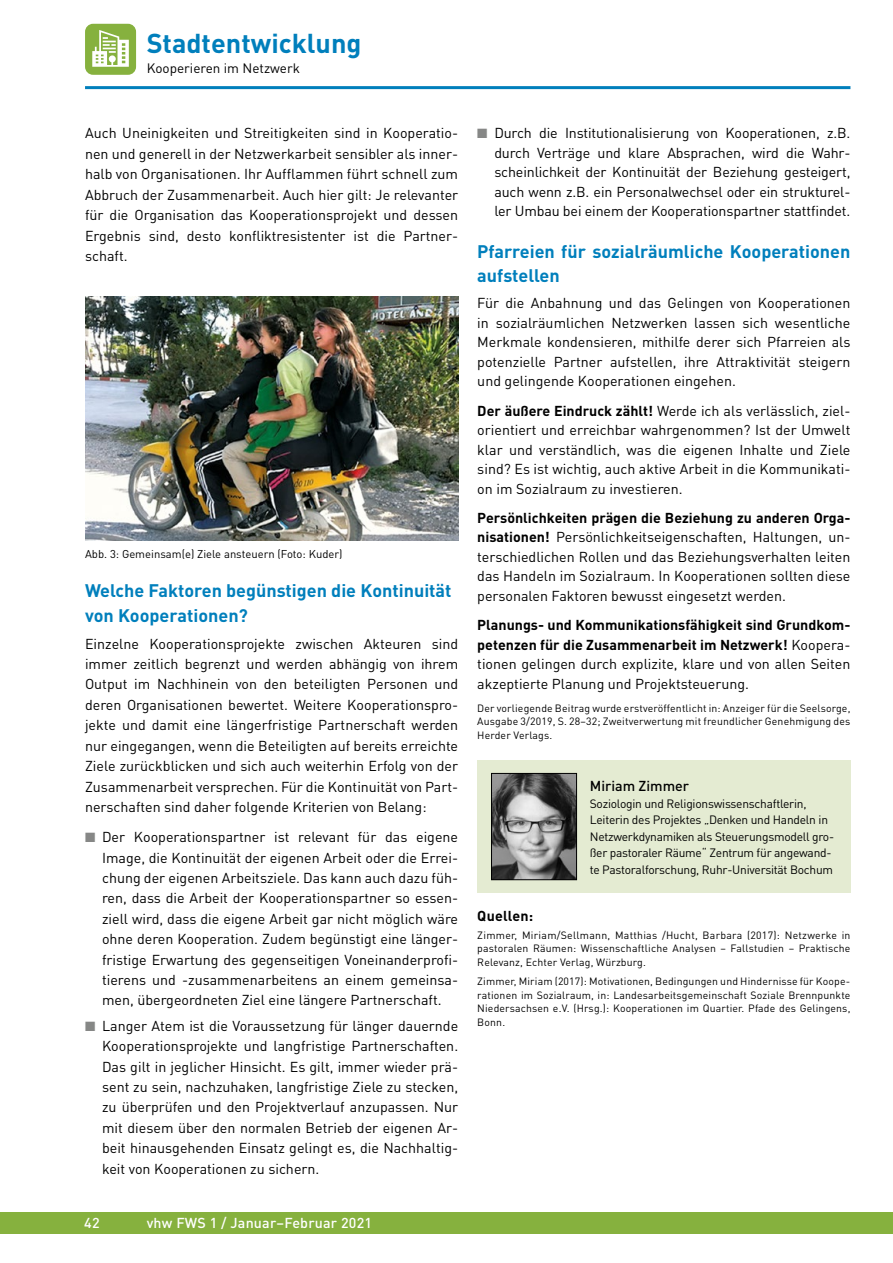
<style>
.page{position:relative;width:893px;height:1263px;background:#fff}
.page>*{position:absolute;margin:0;border:0;box-sizing:border-box;transform-origin:0 0}
.t1{font:700 27px "DIN Pro";color:#007fbc}
.t2{font:700 18px/24px "DIN Pro";color:#007fbc}
.t3{font:14.25px/20.4px "DIN Pro";color:#000;text-align:justify}
.t4{font:500 14.25px "DIN Pro";letter-spacing:.015em;color:#fff}
.t5{font:500 14.25px "DIN Pro";color:#000}
.t6{font:700 14.25px "DIN Pro";letter-spacing:.015em;color:#000}
.t7{font:13.5px "DIN Pro";color:#000}
.t8{font:12px/16.5px "DIN Pro";letter-spacing:-.02em;color:#000}
.t9{font:11.25px "DIN Pro";color:#000}
.t10{font:10.5px/13.5px "DIN Pro";letter-spacing:.015em;color:#000;text-align:justify}
.s1{color:#868786}
.s2{font-weight:700}
</style>
<div class="page">
<div style="left:0;top:1212px;width:893px;height:21px;background:#86b13e"></div>
<hr style="left:85px;top:86px;width:765px;height:3px;background:#007fbc">
<div style="left:85px;top:24px;width:51px;height:51px;background:#86b13e;border-radius:8px"></div>
<svg style="left:92px;top:30px;width:37px;height:37px"></svg>
<img style="left:85px;top:297px;width:373px;height:244px">
<div style="left:477px;top:760px;width:373px;height:133px;background:#e4ebd2"></div>
<img style="left:493px;top:775px;width:82px;height:103px">
<div style="left:491px;top:773px;width:86px;height:107px;border:1px solid #000"></div>
<h1 class="t1" style="left:147px;top:25px;width:216px">Stadtentwicklung</h1>
<p class="t7" style="left:147px;top:59px;width:155px">Kooperieren im Netzwerk</p>
<p class="t3" style="left:85px;top:123px;width:375px">Auch Uneinigkeiten und Streitigkeiten sind in Kooperatio&shy;nen und generell in der Netzwerkarbeit sensibler als inner&shy;halb von Organisationen. Ihr Aufflammen führt schnell zum Abbruch der Zusammenarbeit. Auch hier gilt: Je relevanter für die Organisation das Kooperationsprojekt und dessen Ergebnis sind, desto konfliktresistenter ist die Partner&shy;schaft.</p>
<p class="t9" style="left:85px;top:546px;width:259px">Abb. 3: Gemeinsam(e) Ziele ansteuern (Foto: Kuder)</p>
<p class="t2" style="left:85px;top:577px;width:368px;line-height:24.9px">Welche Faktoren begünstigen die Kontinuität von Kooperationen?</p>
<p class="t3" style="left:85px;top:633px;width:375px">Einzelne Kooperationsprojekte zwischen Akteuren sind immer zeitlich begrenzt und werden abhängig von ihrem Output im Nachhinein von den beteiligten Personen und deren Organisationen bewertet. Weitere Kooperationspro&shy;jekte und damit eine längerfristige Partnerschaft werden nur eingegangen, wenn die Beteiligten auf bereits erreichte Ziele zurückblicken und sich auch weiterhin Erfolg von der Zusammenarbeit versprechen. Für die Kontinuität von Part&shy;nerschaften sind daher folgende Kriterien von Belang:</p>
<p class="t3" style="left:102px;top:826px;width:358px;text-indent:-17px"><span class="s1">■</span> Der Kooperationspartner ist relevant für das eigene Image, die Kontinuität der eigenen Arbeit oder die Errei&shy;chung der eigenen Arbeitsziele. Das kann auch dazu füh&shy;ren, dass die Arbeit der Kooperationspartner so essen&shy;ziell wird, dass die eigene Arbeit gar nicht möglich wäre ohne deren Kooperation. Zudem begünstigt eine länger&shy;fristige Erwartung des gegenseitigen Voneinanderprofi&shy;tierens und -zusammenarbeitens an einem gemeinsa&shy;men, übergeordneten Ziel eine längere Partnerschaft.</p>
<p class="t3" style="left:102px;top:1015px;width:358px;text-indent:-17px"><span class="s1">■</span> Langer Atem ist die Voraussetzung für länger dauernde Kooperationsprojekte und langfristige Partnerschaften.<br>Das gilt in jeglicher Hinsicht. Es gilt, immer wieder prä&shy;sent zu sein, nachzuhaken, langfristige Ziele zu stecken, zu überprüfen und den Projektverlauf anzupassen. Nur mit diesem über den normalen Betrieb der eigenen Ar&shy;beit hinausgehenden Einsatz gelingt es, die Nachhaltig&shy;keit von Kooperationen zu sichern.</p>
<p class="t4" style="left:84px;top:1213px;width:17px">42</p>
<p class="t4" style="left:147px;top:1213px;width:227px">vhw FWS 1 / Januar–Februar 2021</p>
<p class="t3" style="left:494px;top:123px;width:358px;line-height:19.5px;text-indent:-17px"><span class="s1">■</span> Durch die Institutionalisierung von Kooperationen, z.B. durch Verträge und klare Absprachen, wird die Wahr&shy;scheinlichkeit der Kontinuität der Beziehung gesteigert, auch wenn z.B. ein Personalwechsel oder ein strukturel&shy;ler Umbau bei einem der Kooperationspartner stattfindet.</p>
<p class="t2" style="left:477px;top:239px;width:375px">Pfarreien für sozialräumliche Kooperationen aufstellen</p>
<p class="t3" style="left:477px;top:293px;width:375px;line-height:19.5px">Für die Anbahnung und das Gelingen von Kooperationen in sozialräumlichen Netzwerken lassen sich wesentliche Merkmale kondensieren, mithilfe derer sich Pfarreien als potenzielle Partner aufstellen, ihre Attraktivität steigern und gelingende Kooperationen eingehen.</p>
<p class="t3" style="left:477px;top:400px;width:375px;line-height:19.5px"><span class="s2">Der äußere Eindruck zählt!</span> Werde ich als verlässlich, ziel&shy;orientiert und erreichbar wahrgenommen? Ist der Umwelt klar und verständlich, was die eigenen Inhalte und Ziele sind? Es ist wichtig, auch aktive Arbeit in die Kommunikati&shy;on im Sozialraum zu investieren.</p>
<p class="t3" style="left:477px;top:507px;width:375px;line-height:19.5px"><span class="s2">Persönlichkeiten prägen die Beziehung zu anderen Orga&shy;nisationen!</span> Persönlichkeitseigenschaften, Haltungen, un&shy;terschiedlichen Rollen und das Beziehungsverhalten leiten das Handeln im Sozialraum. In Kooperationen sollten diese personalen Faktoren bewusst eingesetzt werden.</p>
<p class="t3" style="left:477px;top:615px;width:375px;line-height:19.5px"><span class="s2">Planungs- und Kommunikationsfähigkeit sind Grundkom&shy;petenzen für die Zusammenarbeit im Netzwerk!</span> Koopera&shy;tionen gelingen durch explizite, klare und von allen Seiten akzeptierte Planung und Projektsteuerung.</p>
<p class="t10" style="left:477px;top:701px;width:375px">Der vorliegende Beitrag wurde erstveröffentlicht in: Anzeiger für die Seelsorge, Ausgabe 3/2019, S. 28–32; Zweitverwertung mit freundlicher Genehmigung des Herder Verlags.</p>
<p class="t5" style="left:590px;top:777px;width:101px">Miriam Zimmer</p>
<p class="t8" style="left:590px;top:795px;width:246px">Soziologin und Religionswissenschaftlerin, Leiterin des Projektes „Denken und Handeln in Netzwerkdynamiken als Steuerungsmodell gro&shy;ßer pastoraler Räume“ Zentrum für angewand&shy;te Pastoralforschung, Ruhr-Universität Bochum</p>
<p class="t6" style="left:477px;top:906px;width:57px">Quellen:</p>
<p class="t10" style="left:477px;top:927px;width:375px">Zimmer, Miriam/Sellmann, Matthias /Hucht, Barbara (2017): Netzwerke in pastoralen Räumen: Wissenschaftliche Analysen – Fallstudien – Praktische Relevanz, Echter Verlag, Würzburg.</p>
<p class="t10" style="left:477px;top:974px;width:375px">Zimmer, Miriam (2017): Motivationen, Bedingungen und Hindernisse für Koope&shy;rationen im Sozialraum, in: Landesarbeitsgemeinschaft Soziale Brennpunkte Niedersachsen e.V. (Hrsg.): Kooperationen im Quartier. Pfade des Gelingens, Bonn.</p>
</div>
